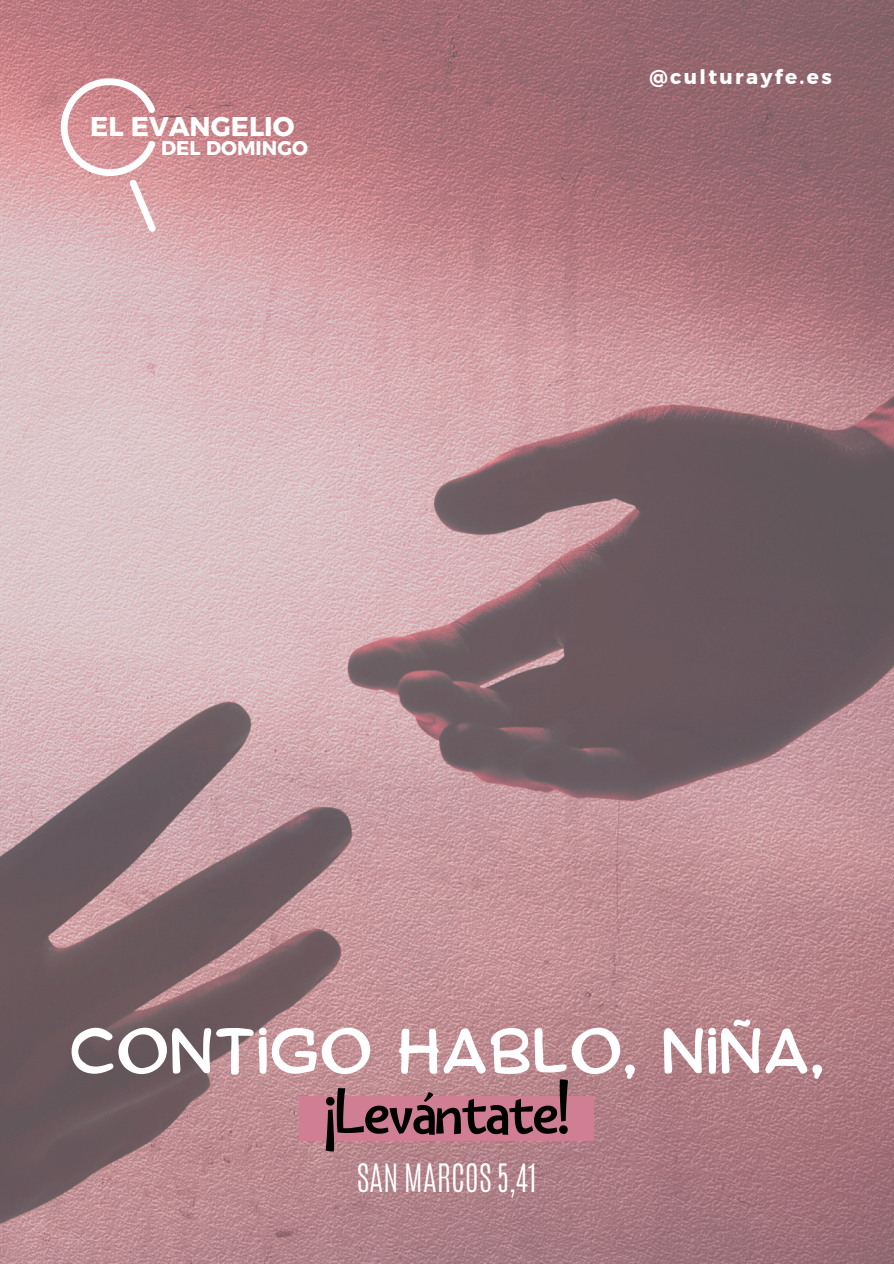
<style>
.page{position:relative;width:894px;height:1264px;background:#fff}
.page>*{position:absolute;margin:0;border:0;box-sizing:border-box;transform-origin:0 0}
.t1{font:74.7px "Bangbang";color:#000}
.t2{font:62.85px "Comica";color:#fff}
.t3{font:300 32.55px "Antonio";color:#fff}
.t4{font:27px "Kief Montaser Bold";color:#fff}
.t5{font:20.1px "Kief Montaser Bold";letter-spacing:.115em;color:#fff}
.t6{font:19.65px "Kief Montaser Bold";color:#fff}
</style>
<div class="page">
<img style="left:0;top:0;width:893px;height:1263px">
<svg style="left:34px;top:59px;width:171px;height:174px;background:#d49a9f"></svg>
<div style="left:299px;top:1096px;width:294px;height:45px;background:#d07e94"></div>
<h4 class="t4" style="left:90px;top:110px;width:206px">EL EVANGELIO</h4>
<p class="t6" style="left:161px;top:136px;width:148px">DEL DOMINGO</p>
<h5 class="t5" style="left:649px;top:65px;width:184px">@culturayfe.es</h5>
<p class="t2" style="left:69px;top:1022px;width:756px">CONTIGO HABLO, NIÑA,</p>
<h1 class="t1" style="left:325px;top:1078px;width:245px">¡Levántate!</h1>
<h2 class="t3" style="left:357px;top:1154px;width:181px">SAN MARCOS 5,41</h2>
</div>
